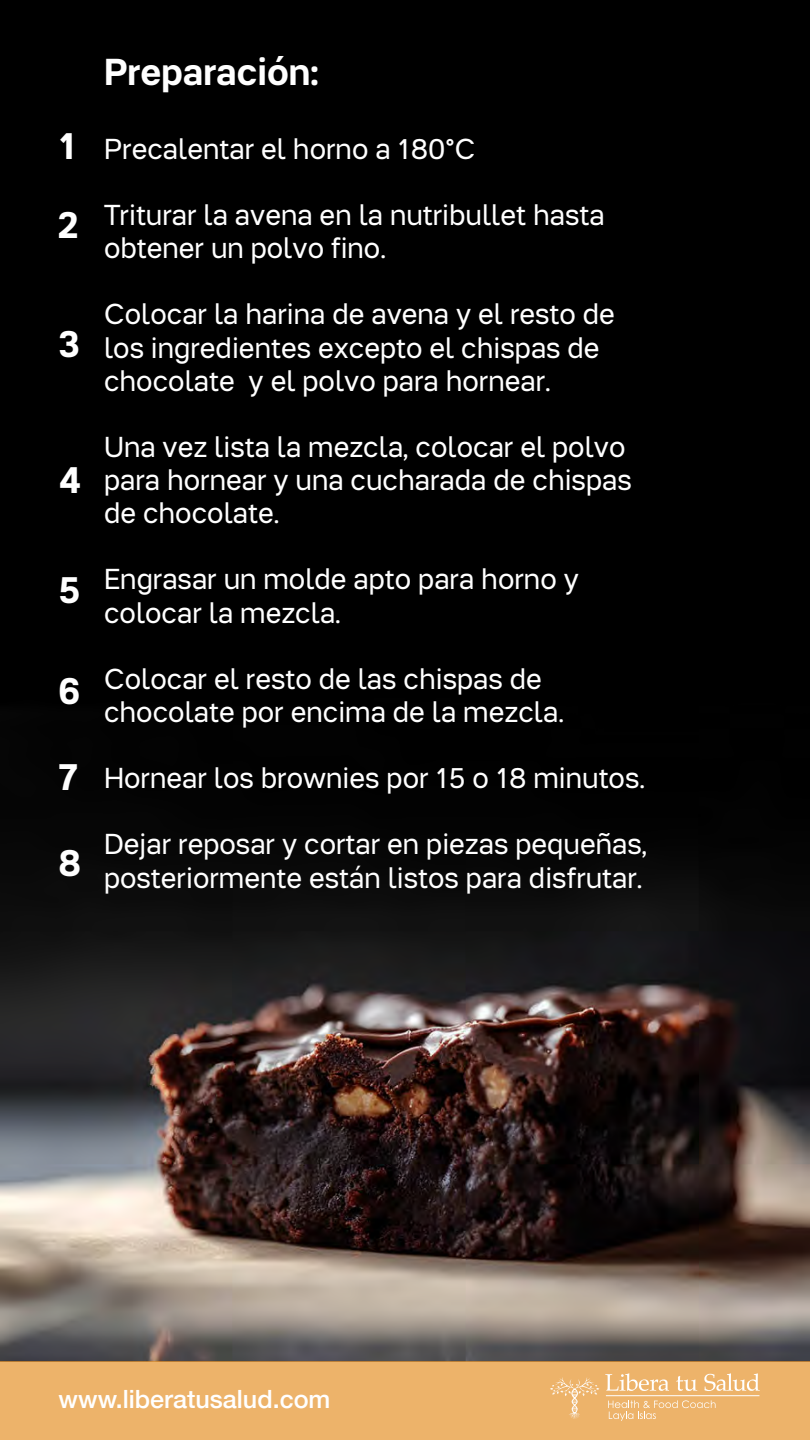
<style>
.page{position:relative;width:810px;height:1440px;background:#fff}
.page>*{position:absolute;margin:0;border:0;box-sizing:border-box;transform-origin:0 0}
.t1{font:700 37.42px/78.7px "Tupper PRO";color:#fff}
.t2{font:28.8px/33.2px "Tupper PRO";color:#fff}
.t3{font:500 25.12px "Helvetica Neue";color:#fff}
</style>
<div class="page">
<img style="left:0;top:0;width:810px;height:1361px">
<div style="left:0;top:1361px;width:810px;height:79px;background:#edb36a"></div>
<svg style="left:608px;top:1400px;width:108px;height:21px"></svg>
<svg style="left:605px;top:1373px;width:64px;height:18px"></svg>
<svg style="left:676px;top:1376px;width:21px;height:15px"></svg>
<svg style="left:704px;top:1373px;width:56px;height:18px"></svg>
<svg style="left:550px;top:1377px;width:49px;height:42px"></svg>
<hr style="left:606px;top:1395px;width:153px;height:1px;background:#fff">
<p class="t1" style="left:58px;top:107px;width:22px">1<br>2</p>
<p class="t1" style="left:58px;top:305px;width:23px">3</p>
<p class="t1" style="left:58px;top:441px;width:24px">4</p>
<p class="t1" style="left:58px;top:551px;width:24px">5</p>
<p class="t1" style="left:58px;top:652px;width:23px">6</p>
<p class="t1" style="left:58px;top:738px;width:21px">7</p>
<p class="t1" style="left:58px;top:823px;width:24px">8</p>
<p class="t1" style="left:104px;top:32px;width:216px">Preparación:</p>
<p class="t2" style="left:104px;top:132px;width:373px">Precalentar el horno a 180°C</p>
<p class="t2" style="left:104px;top:199px;width:502px">Triturar la avena en la nutribullet hasta obtener un polvo fino.</p>
<p class="t2" style="left:104px;top:298px;width:512px">Colocar la harina de avena y el resto de los ingredientes excepto el chispas de chocolate y el polvo para hornear.</p>
<p class="t2" style="left:104px;top:430px;width:529px">Una vez lista la mezcla, colocar el polvo para hornear y una cucharada de chispas de chocolate.</p>
<p class="t2" style="left:104px;top:563px;width:476px">Engrasar un molde apto para horno y colocar la mezcla.</p>
<p class="t2" style="left:104px;top:662px;width:461px">Colocar el resto de las chispas de chocolate por encima de la mezcla.</p>
<p class="t2" style="left:104px;top:762px;width:543px">Hornear los brownies por 15 o 18 minutos.</p>
<p class="t2" style="left:104px;top:828px;width:545px">Dejar reposar y cortar en piezas pequeñas, posteriormente están listos para disfrutar.</p>
<p class="t3" style="left:59px;top:1378px;width:273px">www.liberatusalud.com</p>
</div>
